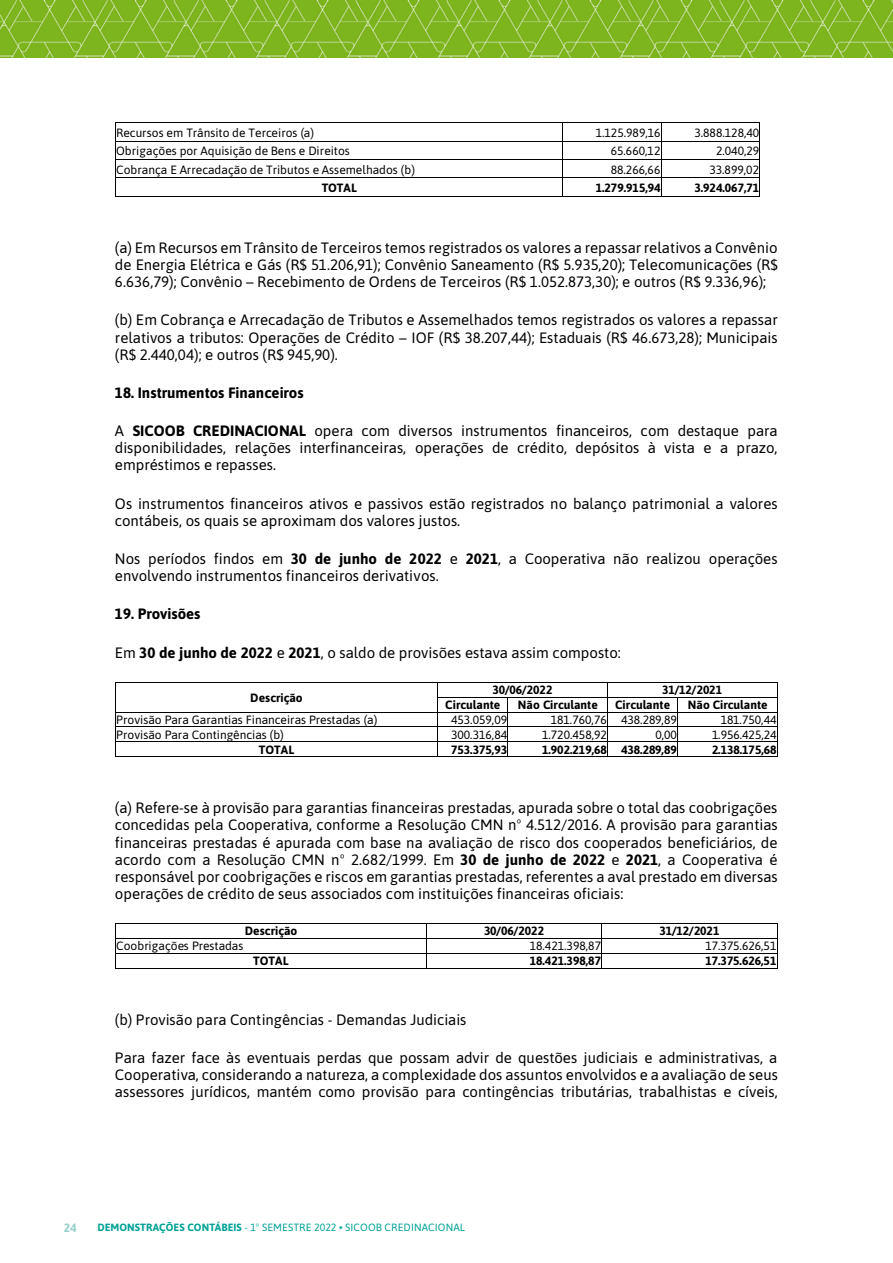
<style>
.page{position:relative;width:893px;height:1263px;background:#fff}
.page>*{position:absolute;margin:0;border:0;box-sizing:border-box;transform-origin:0 0}
.t1{font:15px/17.2px "Asap";letter-spacing:-.005em;color:#000;text-align:justify}
.t2{font:700 15px "Asap";letter-spacing:-.005em;color:#000}
.t3{font:12px "Asap";letter-spacing:.005em;color:#000}
.t4{font:700 12px "Asap";letter-spacing:-.005em;color:#000}
.t5{font:700 12px "Asap";color:#98d1cb}
.t6{font:10.5px "Asap";letter-spacing:.01em;color:#00a295}
.s1{font-weight:700}
</style>
<div class="page">
<img style="left:0;top:0;width:893px;height:57px">
<hr style="left:116px;top:122px;width:446px;height:1px;background:#000">
<hr style="left:563px;top:122px;width:98px;height:1px;background:#000">
<hr style="left:662px;top:122px;width:97px;height:1px;background:#000">
<hr style="left:116px;top:141px;width:446px;height:1px;background:#000">
<hr style="left:563px;top:141px;width:98px;height:1px;background:#000">
<hr style="left:662px;top:141px;width:97px;height:1px;background:#000">
<hr style="left:116px;top:160px;width:446px;height:1px;background:#000">
<hr style="left:563px;top:160px;width:98px;height:1px;background:#000">
<hr style="left:662px;top:160px;width:97px;height:1px;background:#000">
<hr style="left:116px;top:177px;width:446px;height:1px;background:#000">
<hr style="left:563px;top:177px;width:98px;height:1px;background:#000">
<hr style="left:662px;top:177px;width:97px;height:1px;background:#000">
<svg style="left:115px;top:122px;width:1px;height:75px"></svg>
<hr style="left:116px;top:196px;width:446px;height:1px;background:#000">
<svg style="left:562px;top:122px;width:1px;height:75px"></svg>
<hr style="left:563px;top:196px;width:98px;height:1px;background:#000">
<svg style="left:661px;top:122px;width:1px;height:75px"></svg>
<hr style="left:662px;top:196px;width:97px;height:1px;background:#000">
<svg style="left:759px;top:122px;width:1px;height:75px"></svg>
<hr style="left:116px;top:682px;width:321px;height:1px;background:#000">
<hr style="left:438px;top:682px;width:169px;height:1px;background:#000">
<hr style="left:608px;top:682px;width:169px;height:1px;background:#000">
<hr style="left:438px;top:697px;width:69px;height:1px;background:#000">
<hr style="left:508px;top:697px;width:99px;height:1px;background:#000">
<hr style="left:608px;top:697px;width:69px;height:1px;background:#000">
<hr style="left:678px;top:697px;width:99px;height:1px;background:#000">
<hr style="left:116px;top:712px;width:321px;height:1px;background:#000">
<hr style="left:438px;top:712px;width:69px;height:1px;background:#000">
<hr style="left:508px;top:712px;width:99px;height:1px;background:#000">
<hr style="left:608px;top:712px;width:69px;height:1px;background:#000">
<hr style="left:678px;top:712px;width:99px;height:1px;background:#000">
<hr style="left:116px;top:726px;width:321px;height:1px;background:#000">
<hr style="left:438px;top:726px;width:69px;height:1px;background:#000">
<hr style="left:508px;top:726px;width:99px;height:1px;background:#000">
<hr style="left:608px;top:726px;width:69px;height:1px;background:#000">
<hr style="left:678px;top:726px;width:99px;height:1px;background:#000">
<hr style="left:116px;top:741px;width:321px;height:1px;background:#000">
<hr style="left:438px;top:741px;width:69px;height:1px;background:#000">
<hr style="left:508px;top:741px;width:99px;height:1px;background:#000">
<hr style="left:608px;top:741px;width:69px;height:1px;background:#000">
<hr style="left:678px;top:741px;width:99px;height:1px;background:#000">
<svg style="left:115px;top:682px;width:1px;height:75px"></svg>
<hr style="left:116px;top:756px;width:321px;height:1px;background:#000">
<svg style="left:437px;top:682px;width:1px;height:75px"></svg>
<hr style="left:438px;top:756px;width:69px;height:1px;background:#000">
<svg style="left:507px;top:697px;width:1px;height:60px"></svg>
<hr style="left:508px;top:756px;width:99px;height:1px;background:#000">
<svg style="left:607px;top:682px;width:1px;height:75px"></svg>
<hr style="left:608px;top:756px;width:69px;height:1px;background:#000">
<svg style="left:677px;top:697px;width:1px;height:60px"></svg>
<hr style="left:678px;top:756px;width:99px;height:1px;background:#000">
<svg style="left:777px;top:682px;width:1px;height:75px"></svg>
<hr style="left:116px;top:923px;width:310px;height:1px;background:#000">
<hr style="left:427px;top:923px;width:174px;height:1px;background:#000">
<hr style="left:602px;top:923px;width:175px;height:1px;background:#000">
<hr style="left:116px;top:938px;width:310px;height:1px;background:#000">
<hr style="left:427px;top:938px;width:174px;height:1px;background:#000">
<hr style="left:602px;top:938px;width:175px;height:1px;background:#000">
<hr style="left:116px;top:953px;width:310px;height:1px;background:#000">
<hr style="left:427px;top:953px;width:174px;height:1px;background:#000">
<hr style="left:602px;top:953px;width:175px;height:1px;background:#000">
<svg style="left:115px;top:923px;width:1px;height:46px"></svg>
<hr style="left:116px;top:968px;width:310px;height:1px;background:#000">
<svg style="left:426px;top:923px;width:1px;height:46px"></svg>
<hr style="left:427px;top:968px;width:174px;height:1px;background:#000">
<svg style="left:601px;top:923px;width:1px;height:46px"></svg>
<hr style="left:602px;top:968px;width:175px;height:1px;background:#000">
<svg style="left:777px;top:923px;width:1px;height:46px"></svg>
<p class="t3" style="left:116px;top:124px;width:200px">Recursos em Trânsito de Terceiros (a)</p>
<p class="t3" style="left:596px;top:124px;width:66px">1.125.989,16</p>
<p class="t3" style="left:695px;top:124px;width:66px">3.888.128,40</p>
<p class="t3" style="left:116px;top:143px;width:235px">Obrigações por Aquisição de Bens e Direitos</p>
<p class="t3" style="left:611px;top:143px;width:51px">65.660,12</p>
<p class="t3" style="left:716px;top:143px;width:45px">2.040,29</p>
<p class="t3" style="left:116px;top:161px;width:300px">Cobrança E Arrecadação de Tributos e Assemelhados (b)</p>
<p class="t3" style="left:611px;top:161px;width:51px">88.266,66</p>
<p class="t3" style="left:710px;top:161px;width:51px">33.899,02</p>
<p class="t4" style="left:322px;top:179px;width:37px">TOTAL</p>
<p class="t4" style="left:596px;top:179px;width:66px">1.279.915,94</p>
<p class="t4" style="left:695px;top:179px;width:66px">3.924.067,71</p>
<p class="t1" style="left:115px;top:238px;width:664px">(a) Em Recursos em Trânsito de Terceiros temos registrados os valores a repassar relativos a Convênio de Energia Elétrica e Gás (R$ 51.206,91); Convênio Saneamento (R$ 5.935,20); Telecomunicações (R$ 6.636,79); Convênio – Recebimento de Ordens de Terceiros (R$ 1.052.873,30); e outros (R$ 9.336,96);</p>
<p class="t1" style="left:115px;top:311px;width:664px">(b) Em Cobrança e Arrecadação de Tributos e Assemelhados temos registrados os valores a repassar relativos a tributos: Operações de Crédito – IOF (R$ 38.207,44); Estaduais (R$ 46.673,28); Municipais (R$ 2.440,04); e outros (R$ 945,90).</p>
<p class="t2" style="left:115px;top:382px;width:190px">18. Instrumentos Financeiros</p>
<p class="t1" style="left:115px;top:422px;width:664px">A <span class="s1">SICOOB CREDINACIONAL</span> opera com diversos instrumentos financeiros, com destaque para disponibilidades, relações interfinanceiras, operações de crédito, depósitos à vista e a prazo, empréstimos e repasses.</p>
<p class="t1" style="left:115px;top:494px;width:664px">Os instrumentos financeiros ativos e passivos estão registrados no balanço patrimonial a valores contábeis, os quais se aproximam dos valores justos.</p>
<p class="t1" style="left:115px;top:549px;width:664px">Nos períodos findos em <span class="s1">30 de junho de 2022</span> e <span class="s1">2021</span>, a Cooperativa não realizou operações envolvendo instrumentos financeiros derivativos.</p>
<p class="t2" style="left:115px;top:604px;width:87px">19. Provisões</p>
<p class="t1" style="left:115px;top:643px;width:507px">Em <span class="s1">30 de junho de 2022</span> e <span class="s1">2021</span>, o saldo de provisões estava assim composto:</p>
<p class="t4" style="left:250px;top:689px;width:54px">Descrição</p>
<p class="t4" style="left:492px;top:681px;width:62px">30/06/2022</p>
<p class="t4" style="left:662px;top:681px;width:62px">31/12/2021</p>
<p class="t4" style="left:445px;top:696px;width:57px">Circulante</p>
<p class="t4" style="left:518px;top:696px;width:81px">Não Circulante</p>
<p class="t4" style="left:615px;top:696px;width:57px">Circulante</p>
<p class="t4" style="left:688px;top:696px;width:81px">Não Circulante</p>
<p class="t3" style="left:116px;top:711px;width:263px">Provisão Para Garantias Financeiras Prestadas (a)</p>
<p class="t3" style="left:451px;top:711px;width:57px">453.059,09</p>
<p class="t3" style="left:551px;top:711px;width:128px">181.760,76 438.289,89</p>
<p class="t3" style="left:721px;top:711px;width:57px">181.750,44</p>
<p class="t3" style="left:116px;top:726px;width:169px">Provisão Para Contingências (b)</p>
<p class="t3" style="left:451px;top:726px;width:57px">300.316,84</p>
<p class="t3" style="left:542px;top:726px;width:66px">1.720.458,92</p>
<p class="t3" style="left:656px;top:726px;width:23px">0,00</p>
<p class="t3" style="left:712px;top:726px;width:66px">1.956.425,24</p>
<p class="t4" style="left:259px;top:741px;width:37px">TOTAL</p>
<p class="t4" style="left:451px;top:741px;width:57px">753.375,93</p>
<p class="t4" style="left:542px;top:741px;width:136px">1.902.219,68 438.289,89</p>
<p class="t4" style="left:712px;top:741px;width:66px">2.138.175,68</p>
<p class="t1" style="left:115px;top:798px;width:664px">(a) Refere-se à provisão para garantias financeiras prestadas, apurada sobre o total das coobrigações concedidas pela Cooperativa, conforme a Resolução CMN nº 4.512/2016. A provisão para garantias financeiras prestadas é apurada com base na avaliação de risco dos cooperados beneficiários, de acordo com a Resolução CMN nº 2.682/1999. Em <span class="s1">30 de junho de 2022</span> e <span class="s1">2021</span>, a Cooperativa é responsável por coobrigações e riscos em garantias prestadas, referentes a aval prestado em diversas operações de crédito de seus associados com instituições financeiras oficiais:</p>
<p class="t4" style="left:245px;top:923px;width:54px">Descrição</p>
<p class="t4" style="left:484px;top:923px;width:62px">30/06/2022</p>
<p class="t4" style="left:659px;top:923px;width:62px">31/12/2021</p>
<p class="t3" style="left:116px;top:938px;width:129px">Coobrigações Prestadas</p>
<p class="t3" style="left:530px;top:938px;width:73px">18.421.398,87</p>
<p class="t3" style="left:705px;top:938px;width:73px">17.375.626,51</p>
<p class="t4" style="left:253px;top:953px;width:37px">TOTAL</p>
<p class="t4" style="left:530px;top:953px;width:73px">18.421.398,87</p>
<p class="t4" style="left:705px;top:953px;width:73px">17.375.626,51</p>
<p class="t1" style="left:115px;top:1010px;width:353px">(b) Provisão para Contingências - Demandas Judiciais</p>
<p class="t1" style="left:115px;top:1048px;width:664px">Para fazer face às eventuais perdas que possam advir de questões judiciais e administrativas, a Cooperativa, considerando a natureza, a complexidade dos assuntos envolvidos e a avaliação de seus assessores jurídicos, mantém como provisão para contingências tributárias, trabalhistas e cíveis,</p>
<p class="t5" style="left:64px;top:1219px;width:14px">24</p>
<p class="t6" style="left:97px;top:1220px;width:369px"><span class="s1">DEMONSTRAÇÕES CONTÁBEIS</span> - 1º SEMESTRE 2022 • SICOOB CREDINACIONAL</p>
</div>
